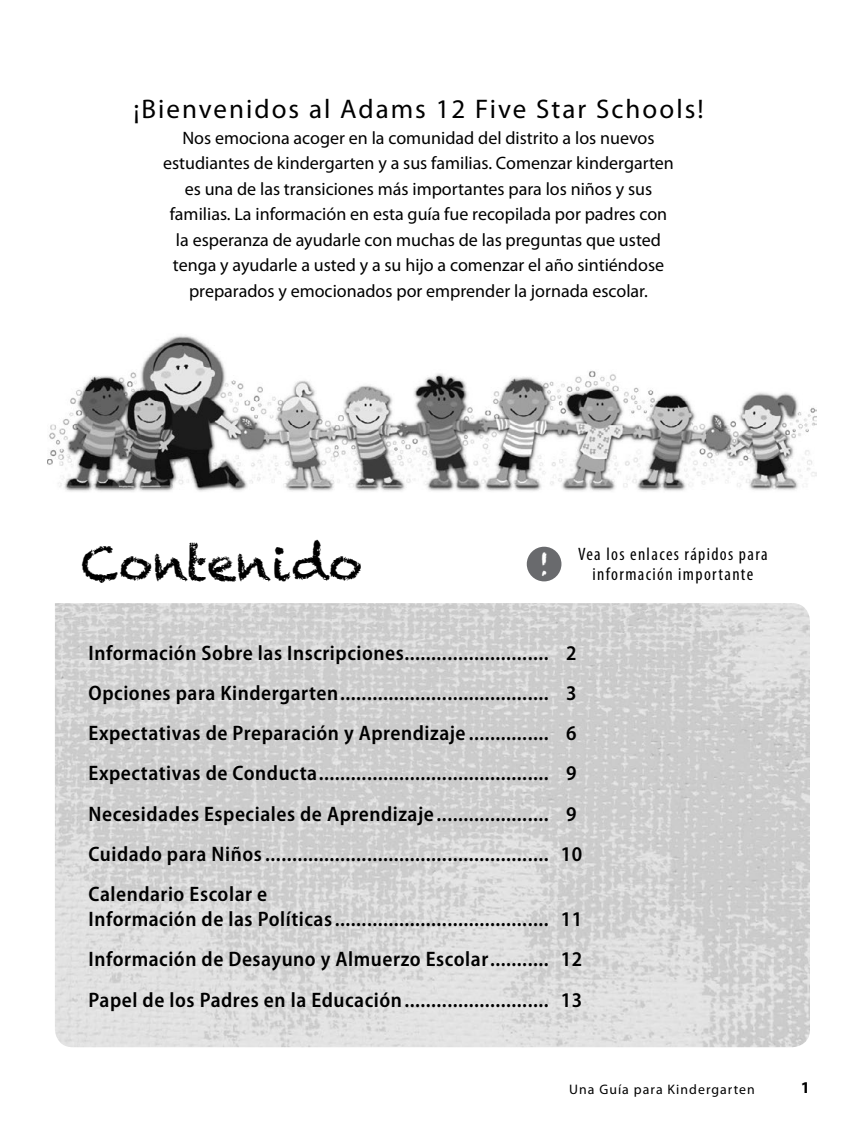
<style>
.page{position:relative;width:864px;height:1148px;background:#fff}
.page>*{position:absolute;margin:0;border:0;box-sizing:border-box;transform-origin:0 0}
.t1{font:46.8px "Chalkduster";letter-spacing:.005em;color:#000}
.t2{font:27.6px "Chalkduster";color:#fff}
.t3{font:27px "Myriad Pro";letter-spacing:.075em;color:#000}
.t4{font:600 semi-condensed 21px/40.2px "Myriad Pro";letter-spacing:.025em;color:#000}
.t5{font:18px/25.5px "Myriad Pro";color:#000;text-align:center}
.t6{font:condensed 18px/19.5px "Myriad Pro";letter-spacing:.075em;color:#000;text-align:center}
.t7{font:700 16.5px "Myriad Pro";color:#000}
.t8{font:13.8px "Myriad Pro";letter-spacing:.075em;color:#000}
</style>
<div class="page">
<img style="left:55px;top:603px;width:755px;height:444px">
<div style="left:527px;top:546px;width:34px;height:35px;background:#696a6d;border-radius:50%"></div>
<img style="left:47px;top:335px;width:770px;height:157px">
<p class="t3" style="left:133px;top:94px;width:572px">¡Bienvenidos al Adams 12 Five Star Schools!</p>
<p class="t5" style="left:163px;top:125px;width:512px">Nos emociona acoger en la comunidad del distrito a los nuevos estudiantes de kindergarten y a sus familias. Comenzar kindergarten es una de las transiciones más importantes para los niños y sus familias. La información en esta guía fue recopilada por padres con la esperanza de ayudarle con muchas de las preguntas que usted tenga y ayudarle a usted y a su hijo a comenzar el año sintiéndose preparados y emocionados por emprender la jornada escolar.</p>
<h1 class="t1" style="left:81px;top:536px;width:283px">Contenido</h1>
<h2 class="t2" style="left:540px;top:550px;width:11px">!</h2>
<p class="t6" style="left:578px;top:545px;width:191px">Vea los enlaces rápidos para información importante</p>
<p class="t4" style="left:89px;top:633px;width:495px">Información Sobre las Inscripciones........................... 2<br>Opciones para Kindergarten....................................... 3<br>Expectativas de Preparación y Aprendizaje ............... 6<br>Expectativas de Conducta........................................... 9<br>Necesidades Especiales de Aprendizaje..................... 9<br>Cuidado para Niños..................................................... 10<br>Calendario Escolar e</p>
<p class="t4" style="left:89px;top:899px;width:495px;text-align:justify">Información de las Políticas........................................ 11<br>Información de Desayuno y Almuerzo Escolar........... 12<br>Papel de los Padres en la Educación........................... 13</p>
<p class="t8" style="left:569px;top:1081px;width:187px">Una Guía para Kindergarten</p>
<p class="t7" style="left:801px;top:1078px;width:11px">1</p>
</div>
